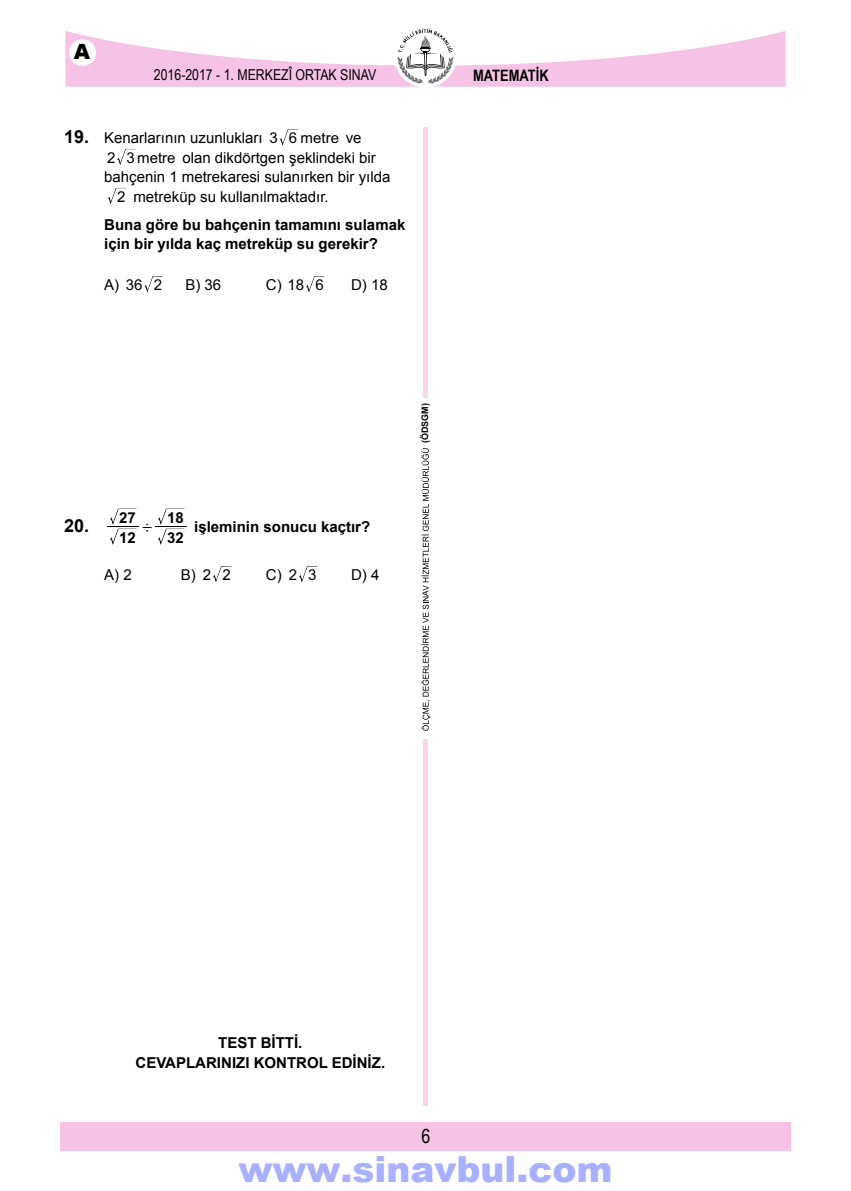
<style>
.page{position:relative;width:851px;height:1191px;background:#fff}
.page>*{position:absolute;margin:0;border:0;box-sizing:border-box;transform-origin:0 0}
.t1{font:900 36px "Arial";color:#a8b0ff}
.t2{font:900 21px "Arial";color:#000}
.t3{font:19.5px "Arial Narrow";color:#000}
.t4{font:700 18px "Arial";color:#000}
.t5{font:700 15.75px "Arial Narrow";color:#000}
.t6{font:15px "Arial";color:#000}
.t7{font:700 15px/19.5px "Arial";color:#000}
.t8{font:15px "Arial Narrow";color:#000}
.t9{font:700 15px "MM Binary";color:#000}
.t10{font:700 9px "Arial";color:#000}
.t11{font:8.25px "Arial";color:#000}
.s1{font-weight:700;font-size:18px}
</style>
<div class="page">
<div style="left:60px;top:1122px;width:730px;height:28px;background:#f6c3e7"></div>
<div style="left:423px;top:128px;width:5px;height:978px;background:#f9d5ee"></div>
<div style="left:418px;top:398px;width:15px;height:340px;background:#fff"></div>
<svg style="left:421px;top:596px;width:9px;height:134px"></svg>
<svg style="left:421px;top:448px;width:7px;height:142px"></svg>
<svg style="left:65px;top:28px;width:720px;height:59px"></svg>
<svg style="left:279px;top:129px;width:19px;height:16px"></svg>
<svg style="left:117px;top:149px;width:19px;height:16px"></svg>
<svg style="left:108px;top:188px;width:18px;height:16px"></svg>
<svg style="left:144px;top:276px;width:19px;height:16px"></svg>
<svg style="left:306px;top:276px;width:18px;height:16px"></svg>
<svg style="left:110px;top:508px;width:27px;height:37px"></svg>
<svg style="left:158px;top:508px;width:27px;height:37px"></svg>
<hr style="left:107px;top:526px;width:32px;height:1px;background:#000">
<hr style="left:155px;top:526px;width:32px;height:1px;background:#000">
<svg style="left:213px;top:566px;width:18px;height:16px"></svg>
<svg style="left:299px;top:566px;width:18px;height:16px"></svg>
<h2 class="t2" style="left:74px;top:36px;width:18px">A</h2>
<p class="t8" style="left:154px;top:64px;width:224px">2016-2017 - 1. MERKEZÎ ORTAK SINAV</p>
<p class="t5" style="left:473px;top:63px;width:77px">MATEMATİK</p>
<p class="t6" style="left:64px;top:128px;width:299px"><span class="s1">19.</span> Kenarlarının uzunlukları 3 6 metre ve</p>
<p class="t6" style="left:107px;top:148px;width:270px">2 3 metre olan dikdörtgen şeklindeki bir</p>
<p class="t6" style="left:104px;top:167px;width:287px">bahçenin 1 metrekaresi sulanırken bir yılda</p>
<p class="t6" style="left:117px;top:187px;width:213px">2 metreküp su kullanılmaktadır.</p>
<p class="t7" style="left:104px;top:215px;width:302px">Buna göre bu bahçenin tamamını sulamak için bir yılda kaç metreküp su gerekir?</p>
<p class="t6" style="left:104px;top:275px;width:59px">A) 36 2</p>
<p class="t6" style="left:185px;top:275px;width:37px">B) 36</p>
<p class="t6" style="left:266px;top:275px;width:59px">C) 18 6</p>
<p class="t6" style="left:351px;top:275px;width:38px">D) 18</p>
<p class="t4" style="left:64px;top:513px;width:27px">20.</p>
<p class="t7" style="left:119px;top:508px;width:18px">27</p>
<p class="t7" style="left:167px;top:508px;width:18px">18</p>
<p class="t9" style="left:142px;top:520px;width:12px">'</p>
<p class="t7" style="left:194px;top:517px;width:177px">işleminin sonucu kaçtır?</p>
<p class="t7" style="left:119px;top:528px;width:18px">12</p>
<p class="t7" style="left:167px;top:528px;width:18px">32</p>
<p class="t6" style="left:104px;top:565px;width:29px">A) 2</p>
<p class="t6" style="left:181px;top:565px;width:51px">B)2 2</p>
<p class="t6" style="left:266px;top:565px;width:52px">C) 2 3</p>
<p class="t6" style="left:351px;top:565px;width:30px">D) 4</p>
<p class="t10" style="left:419px;top:443px;width:41px;rotate:-90deg">(ÖDSGM)</p>
<p class="t11" style="left:420px;top:596px;width:7px;rotate:-90deg">A</p>
<p class="t7" style="left:135px;top:1033px;width:251px;text-align:center">TEST BİTTİ.<br>CEVAPLARINIZI KONTROL EDİNİZ.</p>
<h3 class="t3" style="left:421px;top:1122px;width:10px">6</h3>
<h1 class="t1" style="left:238px;top:1142px;width:375px">www.sinavbul.com</h1>
</div>
